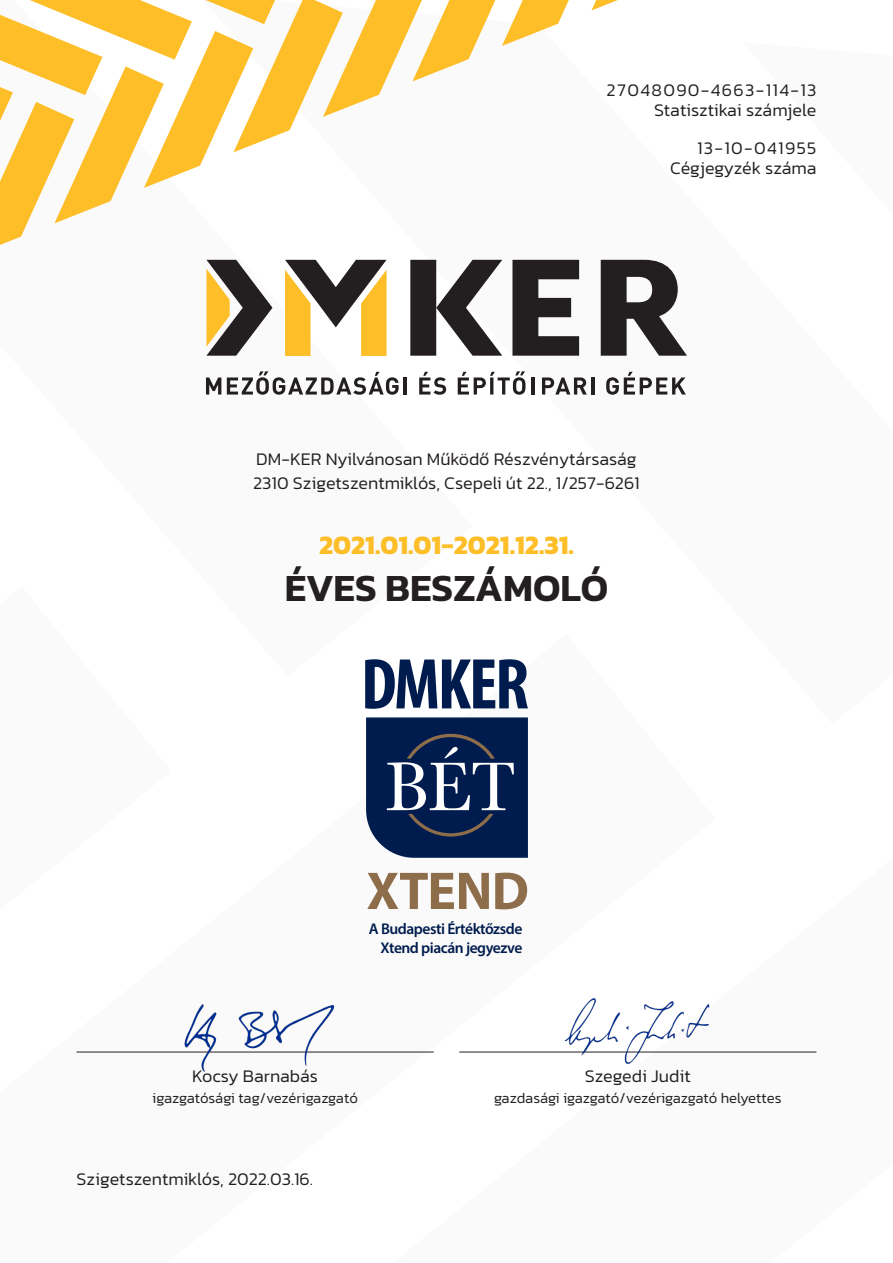
<style>
.page{position:relative;width:893px;height:1263px;background:#fff}
.page>*{position:absolute;margin:0;border:0;box-sizing:border-box;transform-origin:0 0}
.t1{font:700 53.55px "Myriad Pro";letter-spacing:-.01em;color:#8e6d4b}
.t2{font:600 39px "Kanit";color:#231f20}
.t3{font:700 27px "Kanit";color:#fdbe28}
.t4{font:300 18px "Kanit";color:#231f20}
.t5{font:300 18px "Kanit";letter-spacing:.075em;color:#231f20}
.t6{font:600 15.6px/18.6px "Myriad Pro";letter-spacing:-.03em;color:#001c4e;text-align:right}
.t7{font:300 15px "Kanit";letter-spacing:-.005em;color:#231f20}
</style>
<div class="page">
<svg style="left:0;top:0;width:495px;height:245px"></svg>
<svg style="left:502px;top:0;width:67px;height:46px"></svg>
<svg style="left:591px;top:0;width:27px;height:10px"></svg>
<svg style="left:512px;top:260px;width:67px;height:96px"></svg>
<svg style="left:601px;top:260px;width:86px;height:96px"></svg>
<svg style="left:410px;top:260px;width:92px;height:96px"></svg>
<svg style="left:285px;top:260px;width:102px;height:96px"></svg>
<svg style="left:206px;top:377px;width:15px;height:18px"></svg>
<svg style="left:227px;top:371px;width:172px;height:24px"></svg>
<hr style="left:403px;top:377px;width:4px;height:17px;background:#231f20">
<svg style="left:419px;top:372px;width:27px;height:23px"></svg>
<svg style="left:458px;top:371px;width:67px;height:24px"></svg>
<hr style="left:532px;top:377px;width:3px;height:17px;background:#231f20">
<svg style="left:542px;top:377px;width:45px;height:18px"></svg>
<hr style="left:591px;top:377px;width:3px;height:17px;background:#231f20">
<svg style="left:606px;top:372px;width:80px;height:23px"></svg>
<svg style="left:206px;top:260px;width:66px;height:96px"></svg>
<svg style="left:366px;top:717px;width:162px;height:141px;background:#203761"></svg>
<svg style="left:365px;top:659px;width:163px;height:50px"></svg>
<hr style="left:459px;top:1052px;width:357px;height:1px;background:#231f20">
<hr style="left:77px;top:1052px;width:357px;height:1px;background:#231f20">
<img style="left:172px;top:1004px;width:166px;height:68px">
<img style="left:558px;top:998px;width:160px;height:66px">
<p class="t5" style="left:607px;top:78px;width:211px">27048090-4663-114-13</p>
<p class="t4" style="left:654px;top:97px;width:164px">Statisztikai számjele</p>
<p class="t5" style="left:697px;top:136px;width:121px">13-10-041955</p>
<p class="t4" style="left:670px;top:155px;width:148px">Cégjegyzék száma</p>
<p class="t4" style="left:256px;top:446px;width:382px">DM-KER Nyilvánosan Működő Részvénytársaság</p>
<p class="t4" style="left:253px;top:470px;width:388px">2310 Szigetszentmiklós, Csepeli út 22., 1/257-6261</p>
<p class="t3" style="left:319px;top:524px;width:256px">2021.01.01-2021.12.31.</p>
<p class="t2" style="left:285px;top:558px;width:325px">ÉVES BESZÁMOLÓ</p>
<p class="t1" style="left:366px;top:856px;width:164px">XTEND</p>
<p class="t6" style="left:369px;top:919px;width:155px">A Budapesti Értéktőzsde<br>Xtend piacán jegyezve</p>
<p class="t4" style="left:192px;top:1064px;width:127px">Kocsy Barnabás</p>
<p class="t7" style="left:152px;top:1088px;width:207px">igazgatósági tag/vezérigazgató</p>
<p class="t4" style="left:77px;top:1166px;width:238px">Szigetszentmiklós, 2022.03.16.</p>
<p class="t4" style="left:585px;top:1064px;width:108px">Szegedi Judit</p>
<p class="t7" style="left:494px;top:1088px;width:289px">gazdasági igazgató/vezérigazgató helyettes</p>
</div>
